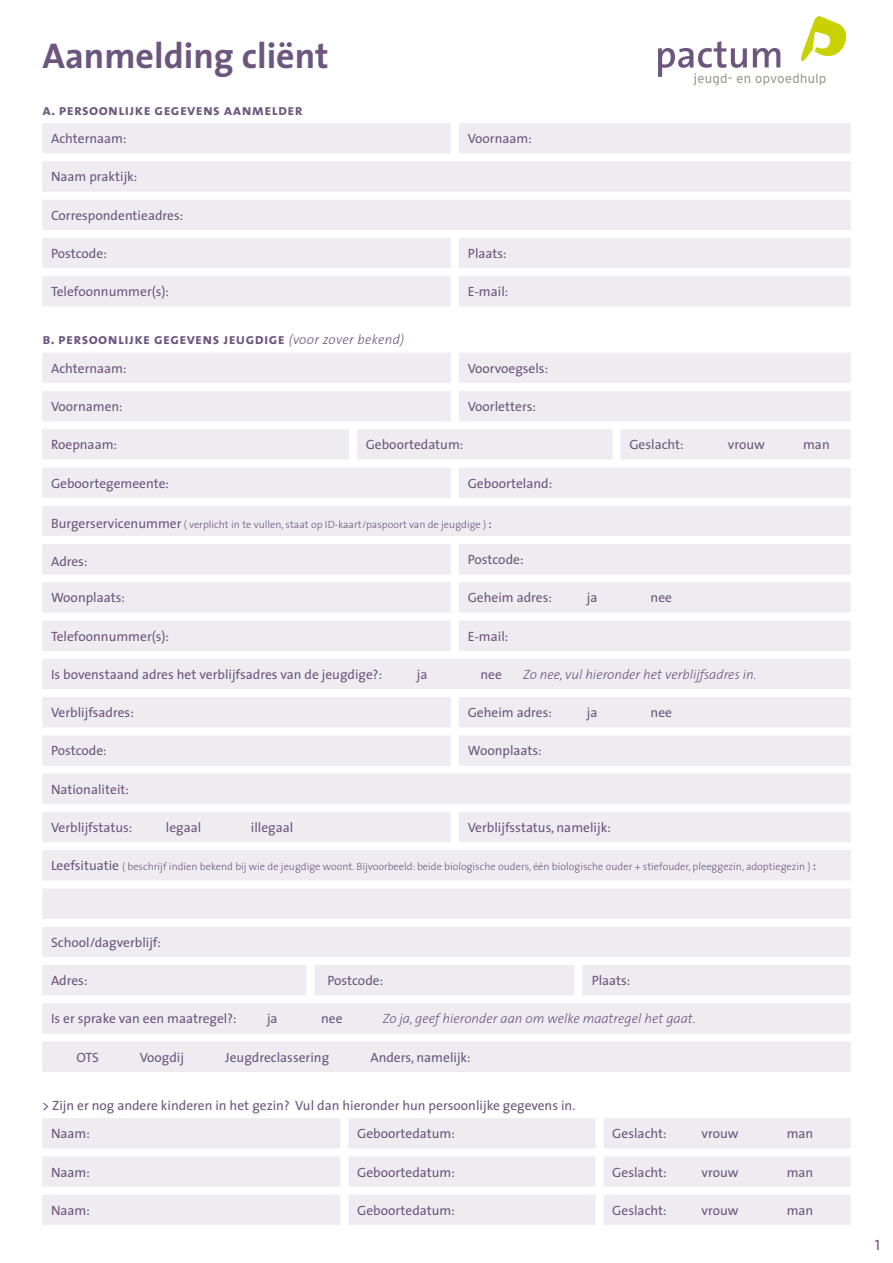
<style>
.page{position:relative;width:893px;height:1263px;background:#fff}
.page>*{position:absolute;margin:0;border:0;box-sizing:border-box;transform-origin:0 0}
.t1{font:700 36px "The Sans";color:#6d567e}
.t2{font:15px "The Sans Bold Caps";letter-spacing:.025em;color:#6d567e}
.t3{font:15px "The Sans Caps";color:#6d567e}
.t4{font:13.5px "The Sans";color:#6d567e}
.t5{font:italic 300 13.5px "The Sans";color:#6d567e}
.t6{font:300 10.5px "The Sans";color:#6d567e}
.s1{font-family:"The Sans";font-weight:300;font-style:italic;font-size:13.5px}
.s2{font-weight:400;font-size:13.5px}
</style>
<div class="page">
<svg style="left:658px;top:16px;width:188px;height:70px"></svg>
<div style="left:459px;top:123px;width:391px;height:30px;background:#efecf1"></div>
<div style="left:459px;top:238px;width:391px;height:30px;background:#efecf1"></div>
<div style="left:459px;top:544px;width:391px;height:30px;background:#efecf1"></div>
<div style="left:43px;top:162px;width:807px;height:29px;background:#efecf1"></div>
<div style="left:43px;top:200px;width:807px;height:30px;background:#efecf1"></div>
<div style="left:43px;top:276px;width:408px;height:30px;background:#efecf1"></div>
<div style="left:43px;top:621px;width:408px;height:30px;background:#efecf1"></div>
<div style="left:43px;top:774px;width:807px;height:30px;background:#efecf1"></div>
<div style="left:43px;top:850px;width:807px;height:30px;background:#efecf1"></div>
<div style="left:43px;top:889px;width:807px;height:29px;background:#efecf1"></div>
<div style="left:43px;top:927px;width:807px;height:30px;background:#efecf1"></div>
<div style="left:43px;top:1003px;width:807px;height:30px;background:#efecf1"></div>
<div style="left:459px;top:276px;width:391px;height:30px;background:#efecf1"></div>
<div style="left:459px;top:621px;width:391px;height:30px;background:#efecf1"></div>
<div style="left:43px;top:659px;width:807px;height:30px;background:#efecf1"></div>
<div style="left:357px;top:429px;width:255px;height:30px;background:#efecf1"></div>
<div style="left:43px;top:429px;width:306px;height:30px;background:#efecf1"></div>
<div style="left:43px;top:468px;width:408px;height:29px;background:#efecf1"></div>
<div style="left:459px;top:468px;width:391px;height:29px;background:#efecf1"></div>
<div style="left:43px;top:506px;width:807px;height:30px;background:#efecf1"></div>
<div style="left:43px;top:238px;width:408px;height:30px;background:#efecf1"></div>
<div style="left:43px;top:544px;width:408px;height:30px;background:#efecf1"></div>
<div style="left:43px;top:583px;width:408px;height:29px;background:#efecf1"></div>
<div style="left:43px;top:697px;width:408px;height:30px;background:#efecf1"></div>
<div style="left:43px;top:353px;width:408px;height:30px;background:#efecf1"></div>
<div style="left:43px;top:391px;width:408px;height:30px;background:#efecf1"></div>
<div style="left:459px;top:353px;width:391px;height:30px;background:#efecf1"></div>
<div style="left:459px;top:391px;width:391px;height:30px;background:#efecf1"></div>
<div style="left:459px;top:583px;width:391px;height:29px;background:#efecf1"></div>
<div style="left:459px;top:697px;width:391px;height:30px;background:#efecf1"></div>
<div style="left:43px;top:812px;width:408px;height:30px;background:#efecf1"></div>
<div style="left:459px;top:812px;width:391px;height:30px;background:#efecf1"></div>
<div style="left:349px;top:1118px;width:246px;height:30px;background:#efecf1"></div>
<div style="left:349px;top:1157px;width:246px;height:29px;background:#efecf1"></div>
<div style="left:349px;top:1195px;width:246px;height:30px;background:#efecf1"></div>
<div style="left:604px;top:1118px;width:246px;height:30px;background:#efecf1"></div>
<div style="left:604px;top:1157px;width:246px;height:29px;background:#efecf1"></div>
<div style="left:604px;top:1195px;width:246px;height:30px;background:#efecf1"></div>
<div style="left:43px;top:1118px;width:297px;height:30px;background:#efecf1"></div>
<div style="left:43px;top:1157px;width:297px;height:29px;background:#efecf1"></div>
<div style="left:43px;top:1195px;width:297px;height:30px;background:#efecf1"></div>
<div style="left:43px;top:123px;width:408px;height:30px;background:#efecf1"></div>
<div style="left:459px;top:736px;width:391px;height:29px;background:#efecf1"></div>
<div style="left:43px;top:736px;width:408px;height:29px;background:#efecf1"></div>
<div style="left:43px;top:965px;width:263px;height:30px;background:#efecf1"></div>
<div style="left:315px;top:965px;width:259px;height:30px;background:#efecf1"></div>
<div style="left:583px;top:965px;width:267px;height:30px;background:#efecf1"></div>
<div style="left:621px;top:429px;width:229px;height:30px;background:#efecf1"></div>
<div style="left:43px;top:1042px;width:807px;height:29px;background:#efecf1"></div>
<h1 class="t1" style="left:43px;top:26px;width:288px">Aanmelding cliënt</h1>
<p class="t2" style="left:43px;top:97px;width:262px">a. persoonlijke gegevens aanmelder</p>
<p class="t4" style="left:51px;top:127px;width:77px">Achternaam:</p>
<p class="t4" style="left:51px;top:166px;width:88px">Naam praktijk:</p>
<p class="t4" style="left:51px;top:204px;width:134px">Correspondentieadres:</p>
<p class="t4" style="left:468px;top:127px;width:66px">Voornaam:</p>
<p class="t4" style="left:51px;top:242px;width:57px">Postcode:</p>
<p class="t4" style="left:468px;top:242px;width:40px">Plaats:</p>
<p class="t4" style="left:51px;top:280px;width:119px">Telefoonnummer(s):</p>
<p class="t4" style="left:468px;top:280px;width:42px">E-mail:</p>
<p class="t2" style="left:43px;top:327px;width:363px">b. persoonlijke gegevens jeugdige <span class="s1">(voor zover bekend)</span></p>
<p class="t4" style="left:51px;top:357px;width:77px">Achternaam:</p>
<p class="t4" style="left:468px;top:357px;width:82px">Voorvoegsels:</p>
<p class="t4" style="left:51px;top:395px;width:73px">Voornamen:</p>
<p class="t4" style="left:468px;top:395px;width:70px">Voorletters:</p>
<p class="t4" style="left:51px;top:433px;width:68px">Roepnaam:</p>
<p class="t4" style="left:51px;top:472px;width:120px">Geboortegemeente:</p>
<p class="t4" style="left:366px;top:433px;width:99px">Geboortedatum:</p>
<p class="t4" style="left:468px;top:472px;width:86px">Geboorteland:</p>
<p class="t6" style="left:51px;top:516px;width:442px"><span class="s2">Burgerservicenummer</span> ( verplicht in te vullen, staat op ID-kaart/paspoort van de jeugdige ) <span class="s2">:</span></p>
<p class="t4" style="left:629px;top:433px;width:56px">Geslacht:</p>
<p class="t4" style="left:728px;top:433px;width:39px">vrouw</p>
<p class="t4" style="left:803px;top:433px;width:28px">man</p>
<p class="t4" style="left:51px;top:550px;width:38px">Adres:</p>
<p class="t4" style="left:468px;top:548px;width:57px">Postcode:</p>
<p class="t4" style="left:51px;top:587px;width:75px">Woonplaats:</p>
<p class="t4" style="left:468px;top:587px;width:86px">Geheim adres:</p>
<p class="t4" style="left:587px;top:587px;width:12px">ja</p>
<p class="t4" style="left:651px;top:587px;width:23px">nee</p>
<p class="t4" style="left:51px;top:625px;width:119px">Telefoonnummer(s):</p>
<p class="t4" style="left:468px;top:625px;width:42px">E-mail:</p>
<p class="t4" style="left:51px;top:663px;width:333px">Is bovenstaand adres het verblijfsadres van de jeugdige?:</p>
<p class="t4" style="left:417px;top:663px;width:12px">ja</p>
<p class="t4" style="left:480px;top:663px;width:23px">nee</p>
<p class="t5" style="left:523px;top:663px;width:235px">Zo nee, vul hieronder het verblijfsadres in.</p>
<p class="t4" style="left:51px;top:701px;width:84px">Verblijfsadres:</p>
<p class="t4" style="left:51px;top:740px;width:57px">Postcode:</p>
<p class="t4" style="left:468px;top:740px;width:75px">Woonplaats:</p>
<p class="t4" style="left:468px;top:701px;width:86px">Geheim adres:</p>
<p class="t4" style="left:587px;top:701px;width:12px">ja</p>
<p class="t4" style="left:651px;top:701px;width:23px">nee</p>
<p class="t4" style="left:51px;top:778px;width:79px">Nationaliteit:</p>
<p class="t4" style="left:51px;top:816px;width:83px">Verblijfstatus:</p>
<p class="t4" style="left:166px;top:816px;width:37px">legaal</p>
<p class="t4" style="left:251px;top:816px;width:44px">illegaal</p>
<p class="t4" style="left:468px;top:816px;width:145px">Verblijfsstatus, namelijk:</p>
<p class="t6" style="left:51px;top:858px;width:767px"><span class="s2">Leefsituatie</span> ( beschrijf indien bekend bij wie de jeugdige woont. Bijvoorbeeld: beide biologische ouders, één biologische ouder + stiefouder, pleeggezin, adoptiegezin ) <span class="s2">:</span></p>
<p class="t4" style="left:51px;top:931px;width:111px">School/dagverblijf:</p>
<p class="t4" style="left:51px;top:969px;width:38px">Adres:</p>
<p class="t4" style="left:327px;top:969px;width:57px">Postcode:</p>
<p class="t4" style="left:592px;top:969px;width:40px">Plaats:</p>
<p class="t4" style="left:51px;top:1007px;width:187px">Is er sprake van een maatregel?:</p>
<p class="t4" style="left:267px;top:1007px;width:12px">ja</p>
<p class="t4" style="left:321px;top:1007px;width:23px">nee</p>
<p class="t5" style="left:383px;top:1008px;width:315px">Zo ja, geef hieronder aan om welke maatregel het gaat.</p>
<p class="t4" style="left:77px;top:1046px;width:24px">OTS</p>
<p class="t4" style="left:140px;top:1046px;width:46px">Voogdij</p>
<p class="t4" style="left:225px;top:1046px;width:105px">Jeugdreclassering</p>
<p class="t4" style="left:370px;top:1046px;width:102px">Anders, namelijk:</p>
<p class="t4" style="left:43px;top:1094px;width:534px">&gt; Zijn er nog andere kinderen in het gezin? Vul dan hieronder hun persoonlijke gegevens in.</p>
<p class="t4" style="left:51px;top:1122px;width:40px">Naam:</p>
<p class="t4" style="left:51px;top:1161px;width:40px">Naam:</p>
<p class="t4" style="left:51px;top:1199px;width:40px">Naam:</p>
<p class="t4" style="left:357px;top:1122px;width:99px">Geboortedatum:</p>
<p class="t4" style="left:357px;top:1161px;width:99px">Geboortedatum:</p>
<p class="t4" style="left:357px;top:1199px;width:99px">Geboortedatum:</p>
<p class="t4" style="left:612px;top:1122px;width:56px">Geslacht:</p>
<p class="t4" style="left:702px;top:1122px;width:39px">vrouw</p>
<p class="t4" style="left:787px;top:1122px;width:28px">man</p>
<p class="t4" style="left:612px;top:1161px;width:56px">Geslacht:</p>
<p class="t4" style="left:702px;top:1161px;width:39px">vrouw</p>
<p class="t4" style="left:787px;top:1161px;width:28px">man</p>
<p class="t4" style="left:612px;top:1199px;width:56px">Geslacht:</p>
<p class="t4" style="left:702px;top:1199px;width:39px">vrouw</p>
<p class="t4" style="left:787px;top:1199px;width:28px">man</p>
<p class="t3" style="left:875px;top:1233px;width:7px">1</p>
</div>
